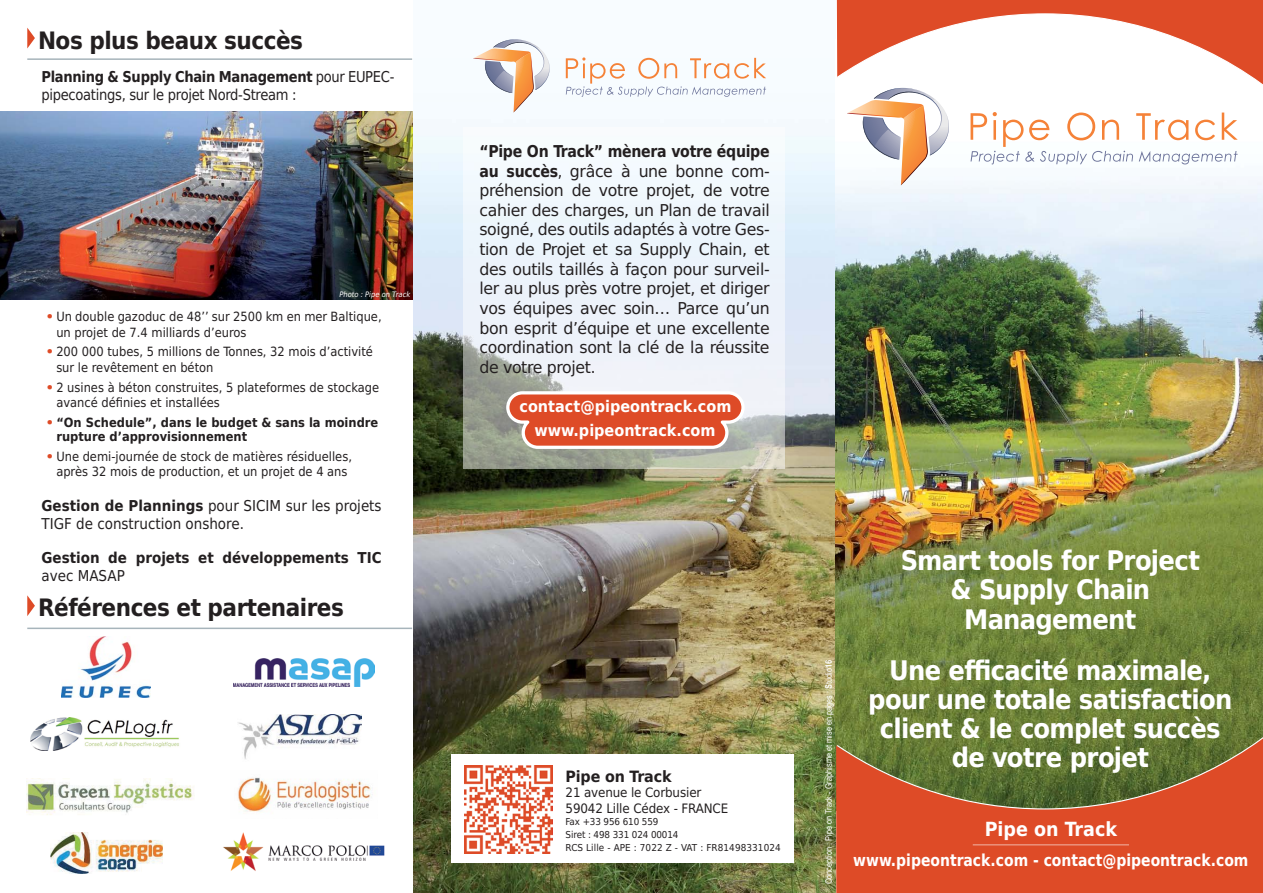
<style>
.page{position:relative;width:1263px;height:893px;background:#fff}
.page>*{position:absolute;margin:0;border:0;box-sizing:border-box;transform-origin:0 0}
.t1{font:700 27px/29.2px "DejaVu LGC Sans Condensed";letter-spacing:-.025em;color:#fff;text-align:center}
.t2{font:700 24px "DejaVu LGC Sans Condensed";letter-spacing:-.02em;color:#231f20}
.t3{font:700 19.5px "DejaVu LGC Sans Condensed";color:#fff}
.t4{font:700 16.5px "DejaVu LGC Sans Condensed";color:#fff;scale:.94 1}
.t5{font:16.35px/19.6px "DejaVu LGC Sans Condensed";letter-spacing:-.02em;color:#231f20;text-align:justify;scale:.96 1}
.t6{font:700 16.05px/23.7px "DejaVu LGC Sans Condensed";color:#fff;text-align:center}
.t7{font:700 15.6px "DejaVu LGC Sans Condensed";letter-spacing:-.01em;color:#231f20}
.t8{font:15px/18px "DejaVu LGC Sans Condensed";letter-spacing:-.02em;color:#231f20}
.t9{font:15px/18px "DejaVu LGC Sans Condensed";color:#231f20}
.t10{font:700 15px "DejaVu LGC Sans Condensed";color:#231f20}
.t11{font:13.05px/15.6px "DejaVu LGC Sans Condensed";letter-spacing:-.01em;color:#231f20}
.t12{font:12.75px/15.8px "DejaVu LGC Sans Condensed";color:#231f20}
.t13{font:700 12.75px/14.2px "DejaVu LGC Sans Condensed";color:#231f20}
.t14{font:9.6px/12.8px "DejaVu LGC Sans Condensed";letter-spacing:-.01em;color:#231f20}
.t15{font:9px "Arial Narrow";color:#fff}
.t16{font:italic 7.5px "DejaVu LGC Sans Condensed";color:#fff}
.s1{font-weight:700}
.s2{font-family:"DejaVu LGC Sans";font-weight:700;color:#de4b27}
.s3{font-family:"DejaVu LGC Sans";color:#de4b27}
</style>
<div class="page">
<img style="left:414px;top:58px;width:422px;height:835px">
<img style="left:835px;top:58px;width:428px;height:752px">
<img style="left:238px;top:714px;width:123px;height:45px">
<img style="left:50px;top:833px;width:112px;height:40px">
<img style="left:31px;top:717px;width:148px;height:34px">
<img style="left:238px;top:777px;width:133px;height:35px">
<img style="left:234px;top:658px;width:141px;height:29px">
<div style="left:836px;top:810px;width:427px;height:83px;background:#de4b27"></div>
<svg style="left:836px;top:717px;width:427px;height:93px;background:#7f6c33"></svg>
<svg style="left:836px;top:0;width:427px;height:185px"></svg>
<svg style="left:473px;top:39px;width:77px;height:73px"></svg>
<svg style="left:566px;top:57px;width:200px;height:40px"></svg>
<svg style="left:27px;top:595px;width:8px;height:21px"></svg>
<hr style="left:27px;top:628px;width:385px;height:1px;background:#a7b4bb">
<svg style="left:27px;top:28px;width:8px;height:21px"></svg>
<hr style="left:27px;top:58px;width:385px;height:2px;background:#a7b4bb">
<img style="left:27px;top:778px;width:167px;height:37px">
<img style="left:61px;top:636px;width:90px;height:61px">
<img style="left:223px;top:832px;width:162px;height:39px">
<img style="left:0;top:112px;width:412px;height:188px">
<hr style="left:973px;top:844px;width:156px;height:1px;background:#fff">
<div style="left:452px;top:754px;width:342px;height:108px;background:#fff"></div>
<img style="left:464px;top:766px;width:88px;height:88px">
<svg style="left:463px;top:128px;width:321px;height:341px;fill:#edf3fb"></svg>
<svg style="left:505px;top:390px;width:241px;height:61px;background:#db6f54"></svg>
<h2 class="t2" style="left:38px;top:20px;width:267px">Nos plus beaux succès</h2>
<p class="t8" style="left:41px;top:68px;width:354px"><span class="s1">Planning &amp; Supply Chain Management</span> pour EUPEC&shy;pipecoatings, sur le projet Nord-Stream :</p>
<p class="t16" style="left:339px;top:289px;width:72px">Photo : Pipe on Track</p>
<p class="t12" style="left:56px;top:308px;width:327px;text-indent:-10px"><span class="s2">•</span> Un double gazoduc de 48’’ sur 2500 km en mer Baltique, un projet de 7.4 milliards d’euros</p>
<p class="t12" style="left:56px;top:344px;width:318px;text-indent:-10px"><span class="s2">•</span> 200 000 tubes, 5 millions de Tonnes, 32 mois d’activité sur le revêtement en béton</p>
<p class="t12" style="left:56px;top:379px;width:324px;text-indent:-10px"><span class="s2">•</span> 2 usines à béton construites, 5 plateformes de stockage avancé définies et installées</p>
<p class="t13" style="left:56px;top:415px;width:323px;text-indent:-10px"><span class="s3">•</span> “On Schedule”, dans le budget &amp; sans la moindre rupture d’approvisionnement</p>
<p class="t12" style="left:46px;top:448px;width:308px;text-align:center"><span class="s2">•</span> Une demi-journée de stock de matières résiduelles, après 32 mois de production, et un projet de 4 ans</p>
<p class="t9" style="left:41px;top:496px;width:342px"><span class="s1">Gestion de Plannings</span> pour SICIM sur les projets<br>TIGF de construction onshore.</p>
<p class="t10" style="left:41px;top:546px;width:342px">Gestion de projets et développements TIC</p>
<p class="t9" style="left:41px;top:567px;width:85px">avec MASAP</p>
<h2 class="t2" style="left:38px;top:588px;width:307px">Références et partenaires</h2>
<p class="t5" style="left:479px;top:141px;width:304px"><span class="s1">“Pipe On Track” mènera votre équipe au succès</span>, grâce à une bonne com&shy;préhension de votre projet, de votre cahier des charges, un Plan de travail soigné, des outils adaptés à votre Ges&shy;tion de Projet et sa Supply Chain, et des outils taillés à façon pour surveil&shy;ler au plus près votre projet, et diriger vos équipes avec soin… Parce qu’un bon esprit d’équipe et une excellente coordination sont la clé de la réussite de votre projet.</p>
<p class="t6" style="left:519px;top:394px;width:213px">contact@pipeontrack.com www.pipeontrack.com</p>
<p class="t7" style="left:566px;top:763px;width:108px">Pipe on Track</p>
<p class="t11" style="left:566px;top:784px;width:164px">21 avenue le Corbusier<br>59042 Lille Cédex - FRANCE</p>
<p class="t14" style="left:566px;top:815px;width:217px">Fax +33 956 610 559<br>Siret : 498 331 024 00014<br>RCS Lille - APE : 7022 Z - VAT : FR81498331024</p>
<p class="t15" style="left:822px;top:884px;width:226px;rotate:-90deg">Conception : Pipe on Track - Graphisme et mise en pages : <span class="s1">S</span>tudio<span class="s1">16</span></p>
<h1 class="t1" style="left:901px;top:545px;width:301px">Smart tools for Project &amp; Supply Chain<br>Management</h1>
<h1 class="t1" style="left:868px;top:655px;width:366px">Une efficacité maximale, pour une totale satisfaction client &amp; le complet succès de votre projet</h1>
<p class="t3" style="left:985px;top:813px;width:134px">Pipe on Track</p>
<p class="t4" style="left:853px;top:846px;width:422px">www.pipeontrack.com - contact@pipeontrack.com</p>
</div>
